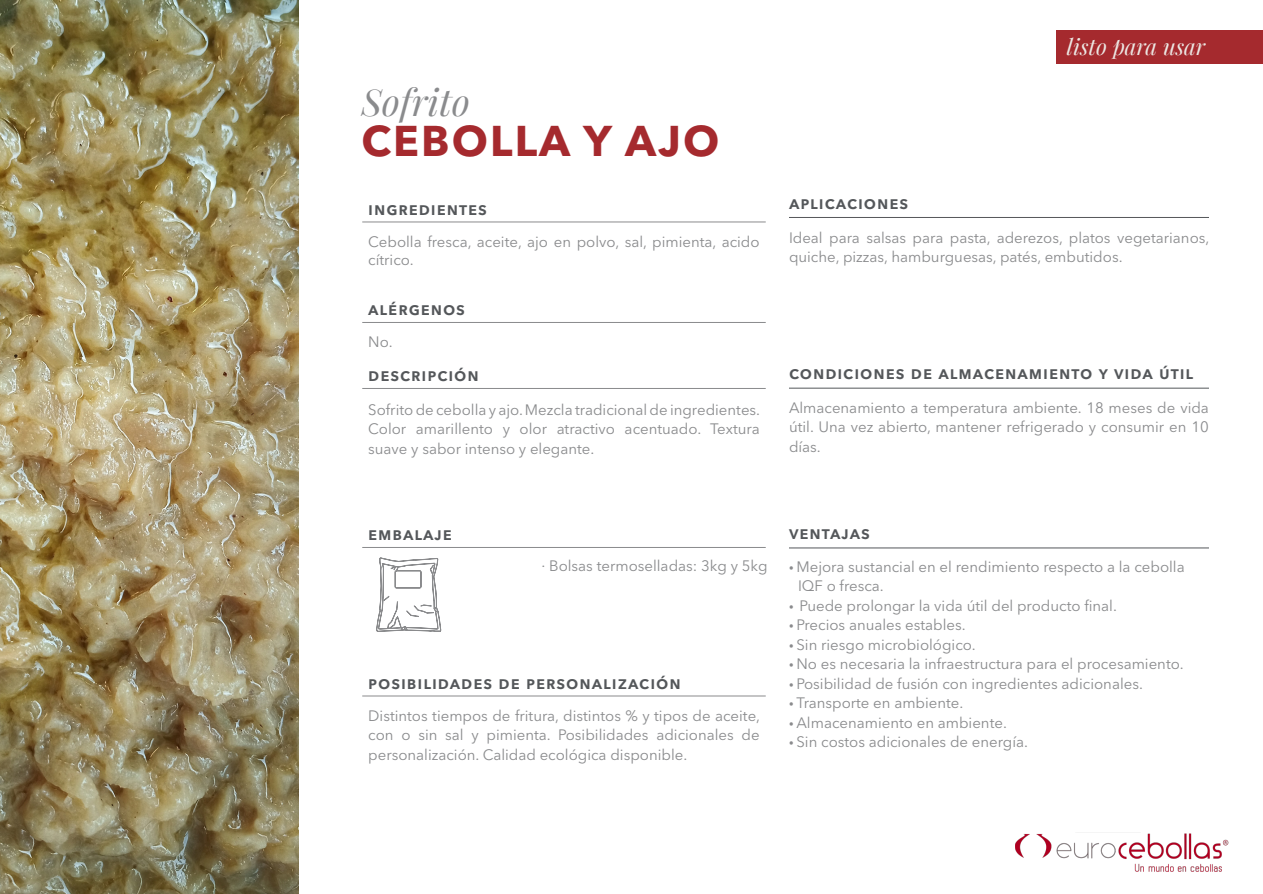
<style>
.page{position:relative;width:1263px;height:894px;background:#fff}
.page>*{position:absolute;margin:0;border:0;box-sizing:border-box;transform-origin:0 0}
.t1{font:700 42.6px "Avenir Next LT Pro";letter-spacing:.05em;color:#a52a2e}
.t2{font:italic 37.2px "Playfair Display";color:#8a8b8d}
.t3{font:italic 22.35px "Playfair Display";color:#ece7e3}
.t4{font:600 18px "Avenir Next LT Pro";letter-spacing:.05em;color:#54575a}
.t5{font:15px/19.5px "Avenir Next LT Pro";color:#8a8b8d;text-align:justify}
.s1{font-weight:800;font-stretch:condensed}
</style>
<div class="page">
<img style="left:0;top:0;width:298px;height:894px">
<div style="left:1056px;top:30px;width:207px;height:34px;background:#a52a2e"></div>
<hr style="left:362px;top:222px;width:404px;height:1px;background:#8a8b8d">
<hr style="left:362px;top:322px;width:404px;height:1px;background:#8a8b8d">
<hr style="left:362px;top:388px;width:404px;height:1px;background:#8a8b8d">
<hr style="left:362px;top:547px;width:404px;height:1px;background:#8a8b8d">
<hr style="left:362px;top:696px;width:404px;height:1px;background:#8a8b8d">
<svg style="left:376px;top:557px;width:65px;height:75px"></svg>
<hr style="left:789px;top:217px;width:420px;height:1px;background:#54575a">
<hr style="left:789px;top:388px;width:420px;height:1px;background:#54575a">
<hr style="left:789px;top:548px;width:420px;height:1px;background:#54575a">
<img style="left:1015px;top:833px;width:214px;height:39px">
<p class="t2" style="left:362px;top:76px;width:110px">Sofrito</p>
<p class="t1" style="left:362px;top:115px;width:359px">CEBOLLA Y AJO</p>
<p class="t4" style="left:368px;top:197px;width:120px">ingredientes</p>
<p class="t5" style="left:368px;top:233px;width:393px;line-height:18px">Cebolla fresca, aceite, ajo en polvo, sal, pimienta, acido cítrico.</p>
<p class="t4" style="left:368px;top:298px;width:98px">alérgenos</p>
<p class="t5" style="left:368px;top:332px;width:26px">No.</p>
<p class="t4" style="left:368px;top:364px;width:112px">descripción</p>
<p class="t5" style="left:368px;top:400px;width:393px">Sofrito de cebolla y ajo. Mezcla tradicional de ingredientes.<br>Color amarillento y olor atractivo acentuado. Textura suave y sabor intenso y elegante.</p>
<p class="t4" style="left:789px;top:191px;width:121px">aplicaciones</p>
<p class="t3" style="left:1067px;top:31px;width:140px">listo para usar</p>
<p class="t5" style="left:789px;top:228px;width:422px">Ideal para salsas para pasta, aderezos, platos vegetarianos, quiche, pizzas, hamburguesas, patés, embutidos.</p>
<p class="t4" style="left:789px;top:362px;width:406px">condiciones de almacenamiento y vida útil</p>
<p class="t5" style="left:789px;top:398px;width:422px">Almacenamiento a temperatura ambiente. 18 meses de vida útil. Una vez abierto, mantener refrigerado y consumir en 10 días.</p>
<p class="t4" style="left:368px;top:523px;width:85px">embalaje</p>
<p class="t5" style="left:542px;top:556px;width:228px">· Bolsas termoselladas: 3kg y 5kg</p>
<p class="t4" style="left:368px;top:671px;width:314px">posibilidades de personalización</p>
<p class="t5" style="left:368px;top:706px;width:393px">Distintos tiempos de fritura, distintos % y tipos de aceite, con o sin sal y pimienta. Posibilidades adicionales de personalización. Calidad ecológica disponible.</p>
<p class="t4" style="left:789px;top:522px;width:83px">ventajas</p>
<p class="t5" style="left:789px;top:557px;width:397px"><span class="s1">·</span> Mejora sustancial en el rendimiento respecto a la cebolla</p>
<p class="t5" style="left:798px;top:576px;width:87px">IQF o fresca.</p>
<p class="t5" style="left:789px;top:596px;width:329px"><span class="s1">·</span> Puede prolongar la vida útil del producto final.</p>
<p class="t5" style="left:789px;top:615px;width:178px"><span class="s1">·</span> Precios anuales estables.</p>
<p class="t5" style="left:789px;top:635px;width:188px"><span class="s1">·</span> Sin riesgo microbiológico.</p>
<p class="t5" style="left:789px;top:654px;width:396px"><span class="s1">·</span> No es necesaria la infraestructura para el procesamiento.</p>
<p class="t5" style="left:789px;top:674px;width:355px"><span class="s1">·</span> Posibilidad de fusión con ingredientes adicionales.</p>
<p class="t5" style="left:789px;top:693px;width:176px"><span class="s1">·</span> Transporte en ambiente.</p>
<p class="t5" style="left:789px;top:713px;width:219px"><span class="s1">·</span> Almacenamiento en ambiente.</p>
<p class="t5" style="left:789px;top:732px;width:241px"><span class="s1">·</span> Sin costos adicionales de energía.</p>
</div>
